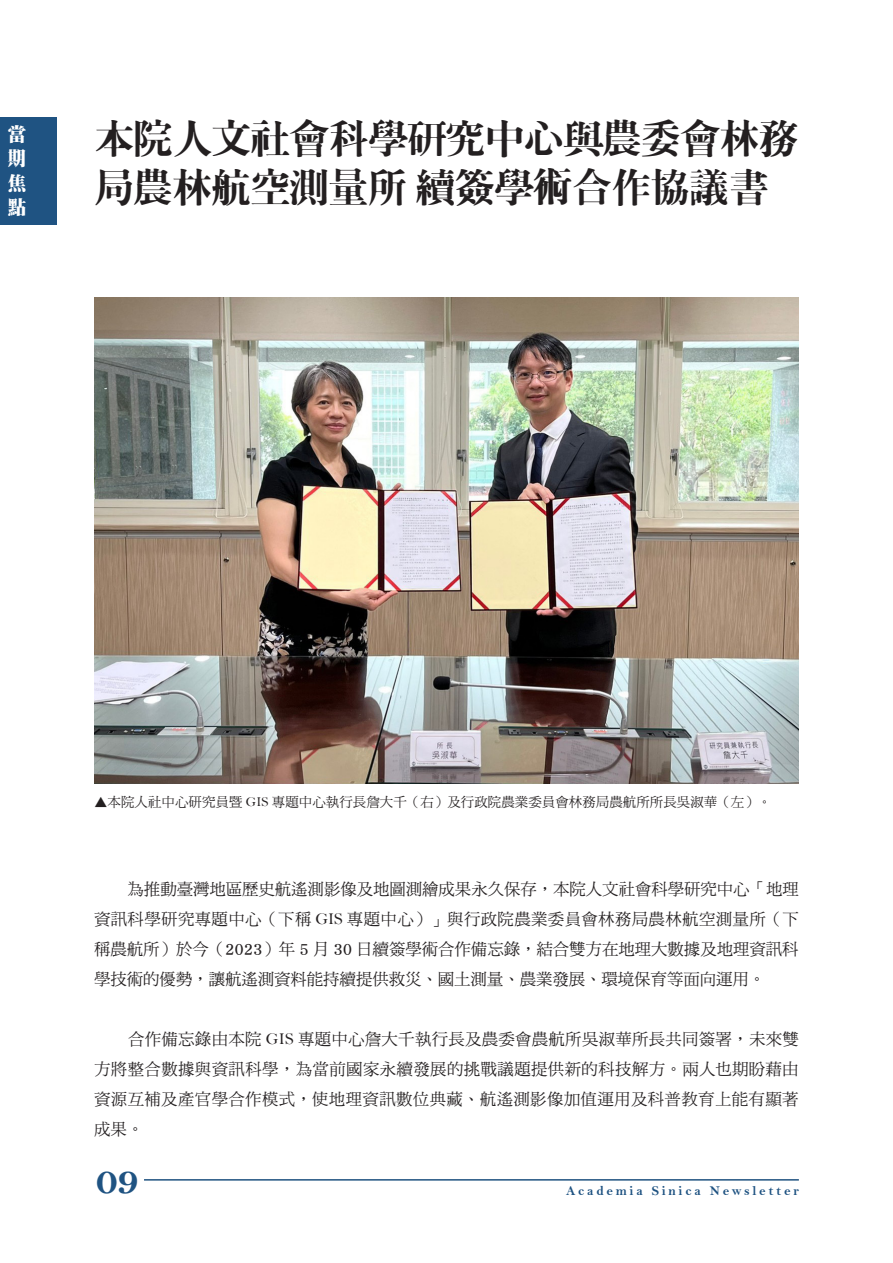
<style>
.page{position:relative;width:893px;height:1263px;background:#fff}
.page>*{position:absolute;margin:0;border:0;box-sizing:border-box;transform-origin:0 0}
.t1{font:40.5px/48.6px "DF Ming XB WIN BF";letter-spacing:-.035em;color:#231f20}
.t2{font:40.5px "Bell MT Bold";color:#1f5382}
.t3{font:19.5px/24.3px "DF Ming W12 WIN BF";color:#fff;text-align:justify;scale:.95 1}
.t4{font:16.5px/30px "DF Ming Md HKP BF";letter-spacing:-.005em;color:#231f20;text-align:justify}
.t5{font:13.5px "DF Ming Md HKP BF";color:#231f20}
.t6{font:13.5px "Bell MT Bold";letter-spacing:.2em;color:#1f5382}
.s1{font-family:"Bell"}
</style>
<div class="page">
<hr style="left:144px;top:1179px;width:655px;height:1px;background:#205381">
<div style="left:0;top:117px;width:57px;height:108px;background:#1f5382"></div>
<img style="left:94px;top:297px;width:705px;height:486px">
<p class="t3" style="left:8px;top:122px;width:21px">當期焦點</p>
<p class="t1" style="left:94px;top:113px;width:706px">本院人文社會科學研究中心與農委會林務局農林航空測量所續簽學術合作協議書</p>
<p class="t5" style="left:94px;top:796px;width:679px">▲本院人社中心研究員暨 <span class="s1">GIS</span> 專題中心執行長詹大千（右）及行政院農業委員會林務局農航所所長吳淑華（左）。</p>
<p class="t4" style="left:94px;top:874px;width:706px;text-indent:33px">為推動臺灣地區歷史航遙測影像及地圖測繪成果永久保存，本院人文社會科學研究中心「地理資訊科學研究專題中心（下稱 <span class="s1">GIS</span> 專題中心）」與行政院農業委員會林務局農林航空測量所（下稱農航所）於今（2023）年 5 月 30 日續簽學術合作備忘錄，結合雙方在地理大數據及地理資訊科學技術的優勢，讓航遙測資料能持續提供救災、國土測量、農業發展、環境保育等面向運用。</p>
<p class="t4" style="left:94px;top:1024px;width:706px;text-indent:34px">合作備忘錄由本院 <span class="s1">GIS</span> 專題中心詹大千執行長及農委會農航所吳淑華所長共同簽署，未來雙方將整合數據與資訊科學，為當前國家永續發展的挑戰議題提供新的科技解方。兩人也期盼藉由資源互補及產官學合作模式，使地理資訊數位典藏、航遙測影像加值運用及科普教育上能有顯著成果。</p>
<h1 class="t2" style="left:96px;top:1155px;width:45px">09</h1>
<p class="t6" style="left:566px;top:1182px;width:234px">Academia Sinica Newsletter</p>
</div>
